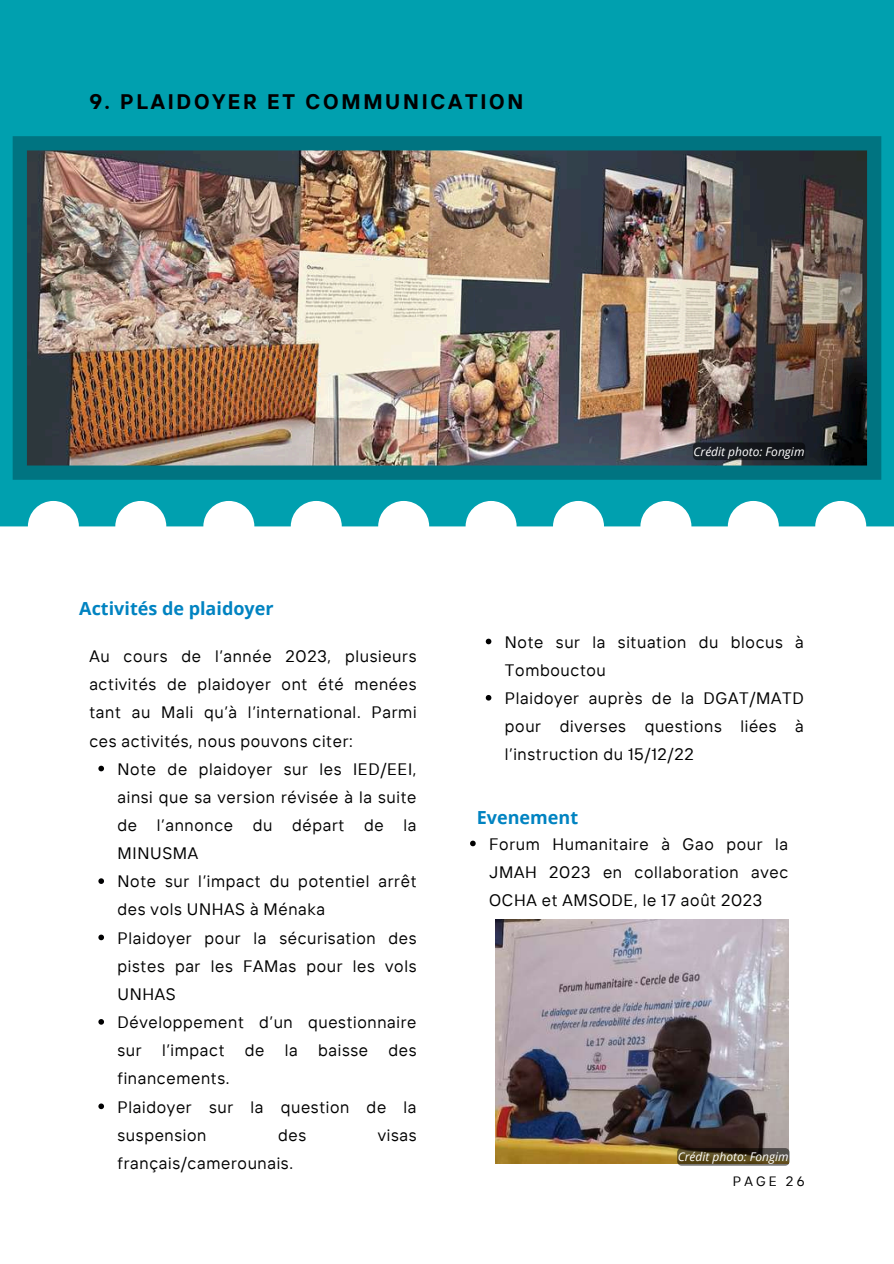
<style>
.page{position:relative;width:894px;height:1264px;background:#fff}
.page>*{position:absolute;margin:0;border:0;box-sizing:border-box;transform-origin:0 0}
.t1{font:700 21px "TT Interphases";letter-spacing:.13em;color:#000001}
.t2{font:700 18px "Open Sans";color:#0083c1}
.t3{font:16.5px/28.2px "TT Interphases";letter-spacing:.04em;color:#000001;text-align:justify}
.t4{font:13.5px "TT Interphases";letter-spacing:.23em;color:#000001}
.t5{font:italic 12px "Open Sans";color:#fff}
</style>
<div class="page">
<div style="left:0;top:0;width:893px;height:141px;background:#00a0af"></div>
<img style="left:495px;top:919px;width:293px;height:244px">
<svg style="left:0;top:136px;width:893px;height:390px;fill:#00a0af"></svg>
<img style="left:13px;top:136px;width:868px;height:344px">
<svg style="left:98px;top:765px;width:6px;height:6px"></svg>
<svg style="left:98px;top:878px;width:6px;height:6px"></svg>
<svg style="left:98px;top:934px;width:6px;height:6px"></svg>
<svg style="left:98px;top:1019px;width:6px;height:5px"></svg>
<svg style="left:98px;top:1103px;width:6px;height:6px"></svg>
<svg style="left:485px;top:638px;width:6px;height:6px"></svg>
<svg style="left:485px;top:695px;width:6px;height:5px"></svg>
<svg style="left:470px;top:840px;width:5px;height:6px"></svg>
<svg style="left:692px;top:442px;width:113px;height:18px;background:#16191e"></svg>
<svg style="left:677px;top:1148px;width:112px;height:17px;background:#4d4124"></svg>
<p class="t1" style="left:89px;top:88px;width:435px">9. PLAIDOYER ET COMMUNICATION</p>
<p class="t2" style="left:79px;top:595px;width:196px">Activités de plaidoyer</p>
<p class="t5" style="left:693px;top:443px;width:112px">Crédit photo: Fongim</p>
<p class="t3" style="left:89px;top:642px;width:328px">Au cours de l’année 2023, plusieurs activités de plaidoyer ont été menées tant au Mali qu’à l’international. Parmi ces activités, nous pouvons citer:</p>
<p class="t3" style="left:117px;top:754px;width:300px;text-align:left">Note de plaidoyer sur les IED/EEI, ainsi que sa version révisée à la suite de l’annonce du départ de la<br>MINUSMA<br>Note sur l’impact du potentiel arrêt des vols UNHAS à Ménaka<br>Plaidoyer pour la sécurisation des pistes par les FAMas pour les vols<br>UNHAS<br>Développement d’un questionnaire sur l’impact de la baisse des financements.<br>Plaidoyer sur la question de la suspension</p>
<p class="t3" style="left:278px;top:1120px;width:30px">des</p>
<p class="t3" style="left:378px;top:1120px;width:40px">visas</p>
<p class="t3" style="left:117px;top:1148px;width:177px">français/camerounais.</p>
<p class="t3" style="left:504px;top:627px;width:300px;text-align:left">Note sur la situation du blocus à<br>Tombouctou<br>Plaidoyer auprès de la DGAT/MATD pour diverses questions liées à l’instruction du 15/12/22</p>
<p class="t2" style="left:476px;top:805px;width:103px">Evenement</p>
<p class="t3" style="left:489px;top:829px;width:300px">Forum Humanitaire à Gao pour la JMAH 2023 en collaboration avec OCHA et AMSODE, le 17 août 2023</p>
<p class="t5" style="left:677px;top:1148px;width:112px">Crédit photo: Fongim</p>
<p class="t4" style="left:732px;top:1172px;width:73px">PAGE 26</p>
</div>
